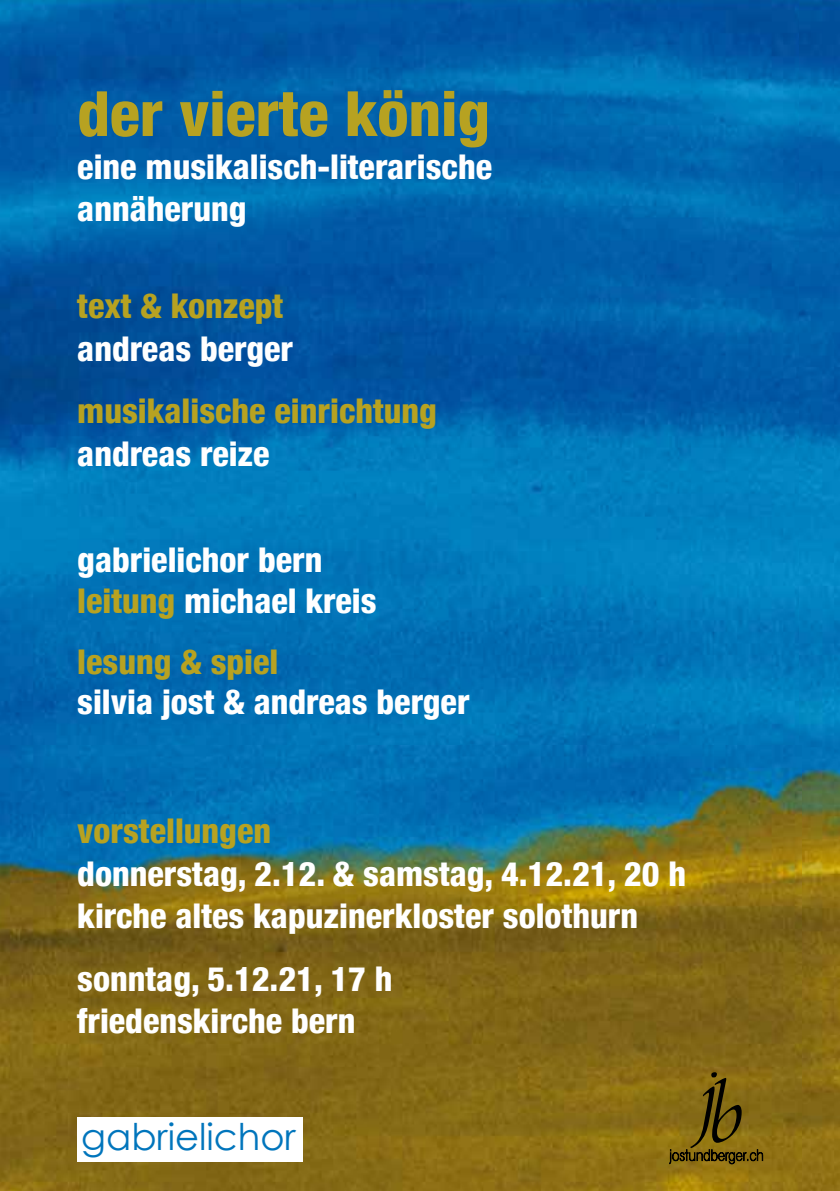
<style>
.page{position:relative;width:840px;height:1191px;background:#fff}
.page>*{position:absolute;margin:0;border:0;box-sizing:border-box;transform-origin:0 0}
.t1{font:800 condensed 62.4px "Helvetica 87";color:#b7a221}
.t2{font:37px "Century Gothic";color:#0075bc}
.t3{font:800 condensed 34px/42.6px "Helvetica 87";color:#fff}
.t4{font:800 condensed 34px "Helvetica 87";color:#b7a221}
.s1{color:#b7a221}
</style>
<div class="page">
<img style="left:0;top:0;width:799px;height:1191px">
<img style="left:799px;top:0;width:40px;height:1191px">
<svg style="left:668px;top:1072px;width:94px;height:92px;background:#765e11"></svg>
<div style="left:77px;top:1117px;width:226px;height:45px;background:#fff"></div>
<h1 class="t1" style="left:77px;top:75px;width:414px">der vierte könig</h1>
<p class="t3" style="left:77px;top:145px;width:416px">eine musikalisch-literarische annäherung</p>
<p class="t4" style="left:77px;top:285px;width:207px">text &amp; konzept</p>
<p class="t3" style="left:77px;top:327px;width:217px">andreas berger</p>
<p class="t4" style="left:77px;top:390px;width:361px">musikalische einrichtung</p>
<p class="t3" style="left:77px;top:432px;width:194px">andreas reize</p>
<p class="t3" style="left:77px;top:539px;width:300px;line-height:40.8px">gabrielichor bern <span class="s1">leitung</span> michael kreis</p>
<p class="t4" style="left:77px;top:640px;width:202px">lesung &amp; spiel</p>
<p class="t3" style="left:77px;top:680px;width:393px">silvia jost &amp; andreas berger</p>
<p class="t4" style="left:77px;top:810px;width:195px">vorstellungen</p>
<p class="t3" style="left:77px;top:851px;width:610px">donnerstag, 2.12. &amp; samstag, 4.12.21, 20 h kirche altes kapuzinerkloster solothurn</p>
<p class="t3" style="left:77px;top:956px;width:316px">sonntag, 5.12.21, 17 h friedenskirche bern</p>
<p class="t2" style="left:81px;top:1110px;width:216px">gabrielichor</p>
</div>
